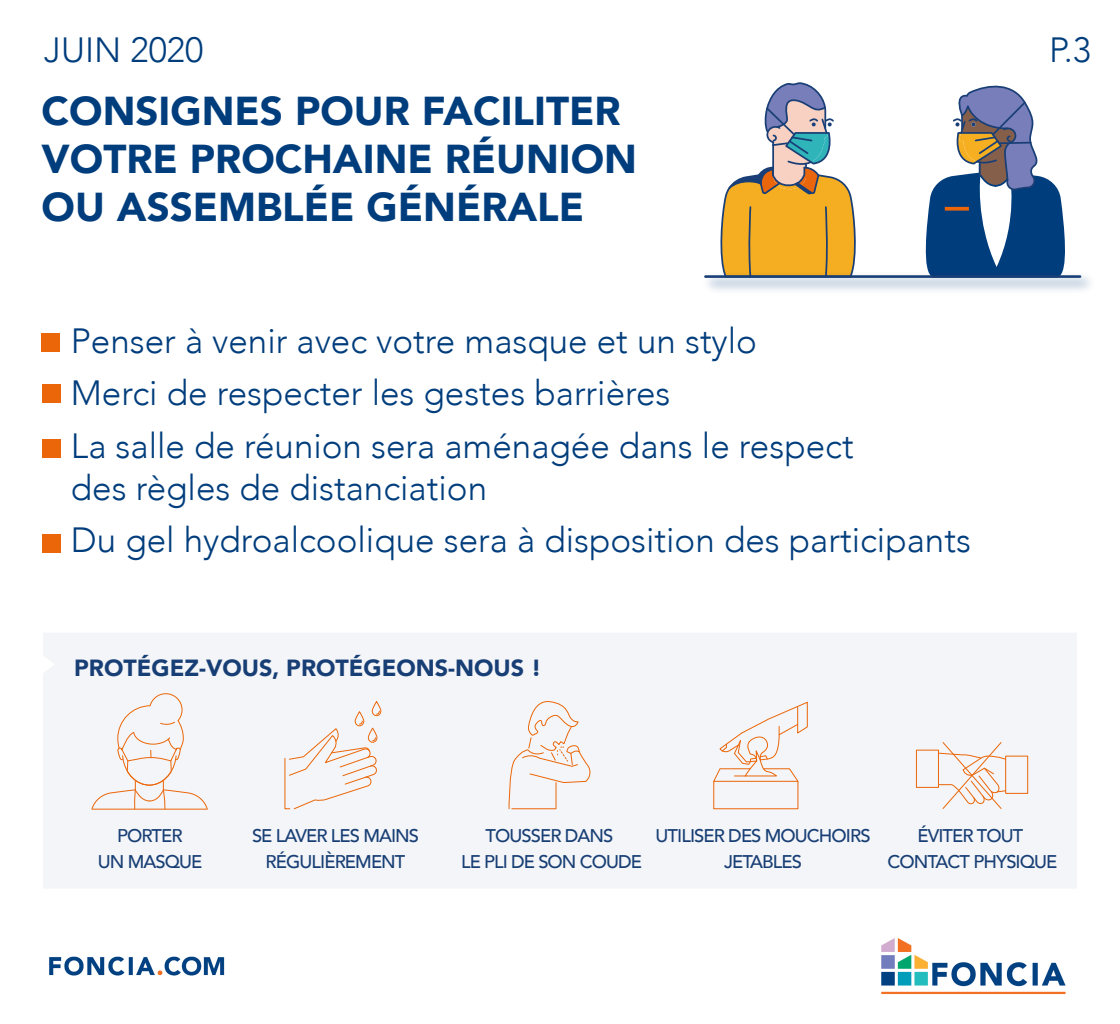
<style>
.page{position:relative;width:1120px;height:1024px;background:#fff}
.page>*{position:absolute;margin:0;border:0;box-sizing:border-box;transform-origin:0 0}
.t1{font:900 40.25px/48.3px "Avenir";color:#003d7c}
.t2{font:300 35px/52.5px "Avenir";color:#003d7c}
.t3{font:900 23.36px "Avenir";color:#183f75}
.t4{font:500 18.38px/26.7px "Avenir";letter-spacing:-.05em;color:#183f75;text-align:center}
</style>
<div class="page">
<div style="left:42px;top:333px;width:18px;height:19px;background:#ea6608"></div>
<div style="left:42px;top:384px;width:18px;height:18px;background:#ea6608"></div>
<div style="left:42px;top:439px;width:18px;height:19px;background:#ea6608"></div>
<div style="left:42px;top:535px;width:18px;height:18px;background:#ea6608"></div>
<img style="left:49px;top:938px;width:1017px;height:57px">
<div style="left:43px;top:633px;width:1034px;height:255px;background:#f4f5f8"></div>
<svg style="left:508px;top:700px;width:85px;height:109px"></svg>
<hr style="left:512px;top:808px;width:44px;height:1px;background:#eb6608">
<svg style="left:284px;top:701px;width:98px;height:109px"></svg>
<div style="left:916px;top:750px;width:23px;height:38px;border:1px solid #eb6608"></div>
<div style="left:1005px;top:756px;width:23px;height:38px;border:1px solid #eb6608"></div>
<svg style="left:938px;top:741px;width:69px;height:69px"></svg>
<svg style="left:713px;top:701px;width:95px;height:81px"></svg>
<svg style="left:91px;top:693px;width:117px;height:117px"></svg>
<hr style="left:92px;top:809px;width:115px;height:1px;background:#eb6608">
<img style="left:704px;top:275px;width:386px;height:16px">
<hr style="left:705px;top:275px;width:375px;height:3px;background:#193f76">
<svg style="left:718px;top:82px;width:140px;height:197px"></svg>
<svg style="left:922px;top:85px;width:146px;height:193px"></svg>
<p class="t2" style="left:44px;top:23px;width:161px">JUIN 2020</p>
<p class="t2" style="left:1049px;top:24px;width:44px">P.3</p>
<p class="t1" style="left:42px;top:86px;width:597px">CONSIGNES POUR FACILITER<br>VOTRE PROCHAINE RÉUNION<br>OU ASSEMBLÉE GÉNÉRALE</p>
<p class="t2" style="left:71px;top:314px;width:784px">Penser à venir avec votre masque et un stylo<br>Merci de respecter les gestes barrières<br>La salle de réunion sera aménagée dans le respect</p>
<p class="t2" style="left:71px;top:461px;width:902px">des règles de distanciation<br>Du gel hydroalcoolique sera à disposition des participants</p>
<p class="t3" style="left:74px;top:648px;width:469px">PROTÉGEZ-VOUS, PROTÉGEONS-NOUS !</p>
<p class="t4" style="left:98px;top:821px;width:106px">PORTER<br>UN MASQUE</p>
<p class="t4" style="left:461px;top:821px;width:182px">TOUSSER DANS<br>LE PLI DE SON COUDE</p>
<p class="t4" style="left:656px;top:821px;width:216px">UTILISER DES MOUCHOIRS<br>JETABLES</p>
<p class="t4" style="left:888px;top:821px;width:171px">ÉVITER TOUT<br>CONTACT PHYSIQUE</p>
<p class="t4" style="left:252px;top:821px;width:169px">SE LAVER LES MAINS<br>RÉGULIÈREMENT</p>
</div>
